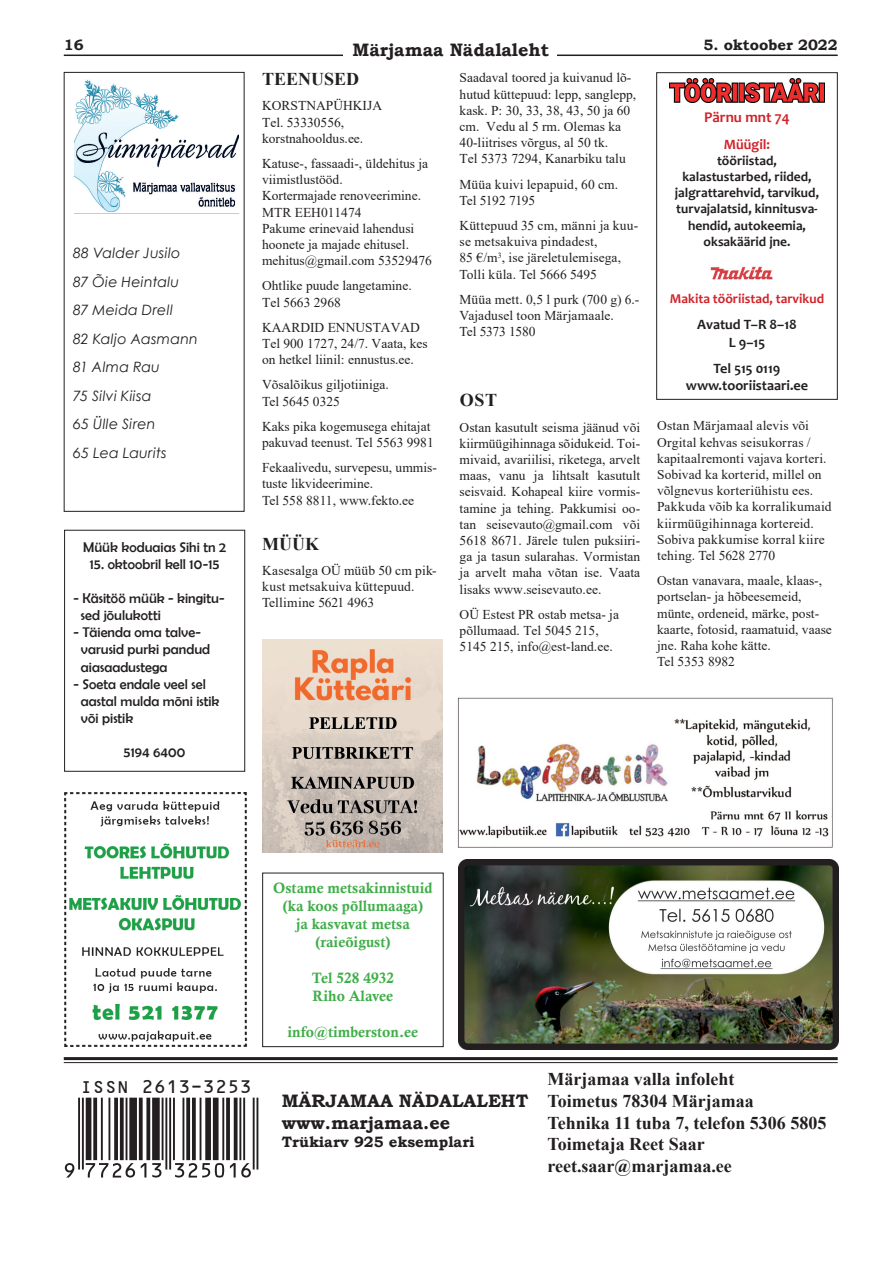
<style>
.page{position:relative;width:893px;height:1263px;background:#fff}
.page>*{position:absolute;margin:0;border:0;box-sizing:border-box;transform-origin:0 0}
.t1{font:20.4px "OCRB10 Pitch BT";color:#231f20}
.t2{font:700 18px/21.6px "Times New Roman";color:#231f20}
.t3{font:700 18px/21.6px "Bookman Old Style";color:#231f20}
.t4{font:15px/18px "Calis MT Bol";color:#40ae49;text-align:center}
.t5{font:700 15px "Bookman Old Style";color:#231f20}
.t6{font:700 15px "Candara";color:#d1232a}
.t7{font:14.25px/17.1px "Berlin Sans FB";color:#231f20}
.t8{font:italic 14.25px/28.5px "Century Gothic";letter-spacing:.015em;color:#231f20}
.t9{font:700 14.25px/17.1px "Candara";color:#231f20;text-align:center}
.t10{font:700 14.25px "Candara";color:#d1232a}
.t11{font:13.5px/16.2px "Times New Roman";color:#231f20}
.t12{font:700 13.5px/16.2px "Candara";color:#231f20;text-align:center}
.t13{font:700 13.5px "Candara";color:#d1232a}
</style>
<div class="page">
<hr style="left:64px;top:55px;width:774px;height:1px;background:#231f20">
<div style="left:343px;top:47px;width:213px;height:17px;background:#fff"></div>
<hr style="left:64px;top:1057px;width:774px;height:3px;background:#231f20">
<hr style="left:64px;top:1062px;width:774px;height:1px;background:#231f20">
<svg style="left:65px;top:1098px;width:193px;height:79px"></svg>
<img style="left:74px;top:80px;width:165px;height:132px">
<img style="left:459px;top:859px;width:379px;height:190px">
<img style="left:669px;top:78px;width:156px;height:24px">
<div style="left:656px;top:72px;width:182px;height:328px;border:1px solid #231f20"></div>
<img style="left:710px;top:266px;width:63px;height:14px">
<img style="left:65px;top:792px;width:183px;height:254px">
<div style="left:262px;top:873px;width:182px;height:174px;border:1px solid #231f20"></div>
<img style="left:457px;top:697px;width:376px;height:151px">
<img style="left:263px;top:639px;width:179px;height:214px">
<div style="left:64px;top:530px;width:181px;height:242px;border:1px solid #231f20"></div>
<p class="t5" style="left:64px;top:34px;width:21px">16</p>
<h2 class="t3" style="left:352px;top:39px;width:198px">Märjamaa Nädalaleht</h2>
<p class="t5" style="left:704px;top:34px;width:136px">5. oktoober 2022</p>
<p class="t8" style="left:73px;top:239px;width:126px">88 Valder Jusilo<br>87 Õie Heintalu<br>87 Meida Drell<br>82 Kaljo Aasmann<br>81 Alma Rau<br>75 Silvi Kiisa<br>65 Ülle Siren<br>65 Lea Laurits</p>
<p class="t7" style="left:83px;top:538px;width:145px">Müük koduaias Sihi tn 2</p>
<p class="t7" style="left:90px;top:555px;width:131px">15. oktoobril kell 10-15</p>
<p class="t7" style="left:81px;top:590px;width:145px;text-indent:-7px">- Käsitöö müük - kingitu&shy;sed jõulukotti</p>
<p class="t7" style="left:81px;top:624px;width:131px;text-indent:-7px">- Täienda oma talve&shy;varusid purki pandud aiasaadustega</p>
<p class="t7" style="left:81px;top:675px;width:140px;text-indent:-7px">- Soeta endale veel sel aastal mulda mõni istik või pistik</p>
<p class="t7" style="left:124px;top:744px;width:63px">5194 6400</p>
<h2 class="t2" style="left:262px;top:68px;width:99px">TEENUSED</h2>
<p class="t11" style="left:262px;top:97px;width:121px">KORSTNAPÜHKIJA<br>Tel. 53330556, korstnahooldus.ee.</p>
<p class="t11" style="left:262px;top:155px;width:171px">Katuse-, fassaadi-, üldehitus ja viimistlustööd.<br>Kortermajade renoveerimine.<br>MTR EEH011474<br>Pakume erinevaid lahendusi hoonete ja majade ehitusel. mehitus@gmail.com 53529476</p>
<p class="t11" style="left:262px;top:277px;width:151px">Ohtlike puude langetamine.<br>Tel 5663 2968</p>
<p class="t11" style="left:262px;top:319px;width:167px">KAARDID ENNUSTAVAD<br>Tel 900 1727, 24/7. Vaata, kes on hetkel liinil: ennustus.ee.</p>
<p class="t11" style="left:262px;top:376px;width:128px">Võsalõikus giljotiiniga.<br>Tel 5645 0325</p>
<p class="t11" style="left:262px;top:418px;width:173px">Kaks pika kogemusega ehitajat pakuvad teenust. Tel 5563 9981</p>
<p class="t11" style="left:262px;top:459px;width:176px">Fekaalivedu, survepesu, ummis&shy;tuste likvideerimine.<br>Tel 558 8811, www.fekto.ee</p>
<h2 class="t2" style="left:262px;top:532px;width:58px">MÜÜK</h2>
<p class="t11" style="left:262px;top:562px;width:176px">Kasesalga OÜ müüb 50 cm pik&shy;kust metsakuiva küttepuud.<br>Tellimine 5621 4963</p>
<p class="t11" style="left:460px;top:69px;width:178px">Saadaval toored ja kuivanud lõ&shy;hutud küttepuud: lepp, sanglepp, kask. P: 30, 33, 38, 43, 50 ja 60 cm. Vedu al 5 rm. Olemas ka<br>40-liitrises võrgus, al 50 tk.<br>Tel 5373 7294, Kanarbiku talu</p>
<p class="t11" style="left:460px;top:175px;width:160px">Müüa kuivi lepapuid, 60 cm.<br>Tel 5192 7195</p>
<p class="t11" style="left:460px;top:217px;width:180px">Küttepuud 35 cm, männi ja kuu&shy;se metsakuiva pindadest,<br>85 €/m<sup>3</sup>, ise järeletulemisega,<br>Tolli küla. Tel 5666 5495</p>
<p class="t11" style="left:460px;top:291px;width:181px">Müüa mett. 0,5 l purk (700 g) 6.-<br>Vajadusel toon Märjamaale.<br>Tel 5373 1580</p>
<h2 class="t2" style="left:460px;top:389px;width:39px">OST</h2>
<p class="t11" style="left:460px;top:418px;width:182px;text-align:justify">Ostan kasutult seisma jäänud või kiirmüügihinnaga sõidukeid. Toi&shy;mivaid, avariilisi, riketega, arvelt maas, vanu ja lihtsalt kasutult seisvaid. Kohapeal kiire vormis&shy;tamine ja tehing. Pakkumisi oo&shy;tan seisevauto@gmail.com või 5618 8671. Järele tulen puksiiri&shy;ga ja tasun sularahas. Vormistan ja arvelt maha võtan ise. Vaata lisaks www.seisevauto.ee.</p>
<p class="t11" style="left:460px;top:606px;width:161px">OÜ Estest PR ostab metsa- ja põllumaad. Tel 5045 215,<br>5145 215, info@est-land.ee.</p>
<p class="t6" style="left:704px;top:108px;width:87px">Pärnu mnt 74</p>
<p class="t10" style="left:724px;top:135px;width:48px">Müügil:</p>
<p class="t12" style="left:675px;top:152px;width:146px">tööriistad, kalastustarbed, riided, jalgrattarehvid, tarvikud, turvajalatsid, kinnitusva&shy;hendid, autokeemia, oksakäärid jne.</p>
<p class="t13" style="left:670px;top:290px;width:156px">Makita tööriistad, tarvikud</p>
<p class="t9" style="left:697px;top:316px;width:101px">Avatud T–R 8–18<br>L 9–15</p>
<p class="t9" style="left:686px;top:359px;width:124px">Tel 515 0119 www.tooriistaari.ee</p>
<p class="t11" style="left:657px;top:417px;width:176px">Ostan Märjamaal alevis või<br>Orgital kehvas seisukorras / kapitaalremonti vajava korteri.<br>Sobivad ka korterid, millel on võlgnevus korteriühistu ees.<br>Pakkuda võib ka korralikumaid kiirmüügihinnaga kortereid.<br>Sobiva pakkumise korral kiire tehing. Tel 5628 2770</p>
<p class="t11" style="left:657px;top:572px;width:176px">Ostan vanavara, maale, klaas-, portselan- ja hõbeesemeid, münte, ordeneid, märke, post&shy;kaarte, fotosid, raamatuid, vaase jne. Raha kohe kätte.<br>Tel 5353 8982</p>
<h1 class="t1" style="left:80px;top:1078px;width:173px">ISSN 2613-3253</h1>
<p class="t4" style="left:273px;top:878px;width:161px">Ostame metsakinnistuid (ka koos põllumaaga)<br>ja kasvavat metsa (raieõigust)</p>
<p class="t4" style="left:312px;top:968px;width:84px;text-align:left">Tel 528 4932<br>Riho Alavee</p>
<p class="t4" style="left:288px;top:1022px;width:132px">info@timberston.ee</p>
<h2 class="t3" style="left:282px;top:1090px;width:248px">MÄRJAMAA NÄDALALEHT www.marjamaa.ee</h2>
<p class="t5" style="left:282px;top:1130px;width:194px">Trükiarv 925 eksemplari</p>
<h2 class="t2" style="left:547px;top:1068px;width:280px">Märjamaa valla infoleht<br>Toimetus 78304 Märjamaa<br>Tehnika 11 tuba 7, telefon 5306 5805<br>Toimetaja Reet Saar reet.saar@marjamaa.ee</h2>
</div>
